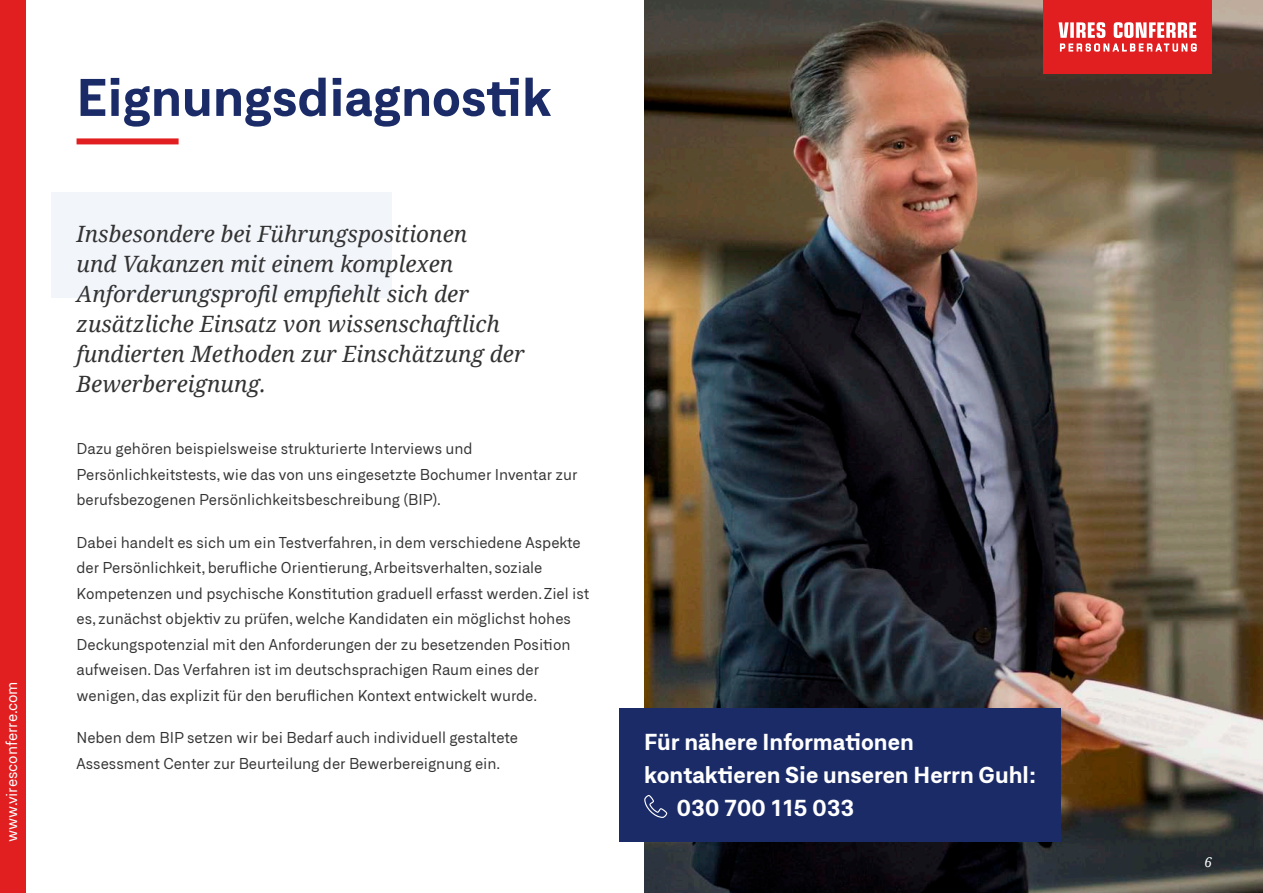
<style>
.page{position:relative;width:1263px;height:893px;background:#fff}
.page>*{position:absolute;margin:0;border:0;box-sizing:border-box;transform-origin:0 0}
.t1{font:700 51px "Neufile Grotesk";color:#1a2b68}
.t2{font:italic 22.5px/30px "Noto Serif";color:#333}
.t3{font:700 22.5px "Neufile Grotesk";color:#fff}
.t4{font:15px/25.5px "Neufile Grotesk";color:#333}
.t5{font:15px "Neufile Grotesk";color:#fff}
.t6{font:italic 13.5px "Noto Serif";color:#fff}
</style>
<div class="page">
<img style="left:644px;top:0;width:619px;height:893px">
<div style="left:51px;top:192px;width:340px;height:106px;background:#f2f5fa"></div>
<div style="left:77px;top:138px;width:102px;height:6px;background:#e11f21"></div>
<div style="left:619px;top:708px;width:441px;height:134px;background:#1a2b68"></div>
<svg style="left:644px;top:795px;width:23px;height:23px"></svg>
<div style="left:0;top:0;width:26px;height:893px;background:#e11f21"></div>
<div style="left:1044px;top:0;width:168px;height:73px;background:#e11f21"></div>
<svg style="left:1058px;top:22px;width:138px;height:16px"></svg>
<svg style="left:1060px;top:44px;width:136px;height:7px"></svg>
<p class="t5" style="left:3px;top:842px;width:162px;rotate:-90deg">www.viresconferre.com</p>
<h1 class="t1" style="left:77px;top:64px;width:476px">Eignungsdiagnostik</h1>
<h2 class="t2" style="left:77px;top:218px;width:449px">Insbesondere bei Führungspositionen<br>und Vakanzen mit einem komplexen Anforderungsprofil empfiehlt sich der zusätzliche Einsatz von wissenschaftlich fundierten Methoden zur Einschätzung der Bewerbereignung.</h2>
<p class="t4" style="left:77px;top:436px;width:502px">Dazu gehören beispielsweise strukturierte Interviews und<br>Persönlichkeitstests, wie das von uns eingesetzte Bochumer Inventar zur berufsbezogenen Persönlichkeitsbeschreibung (BIP).</p>
<p class="t4" style="left:77px;top:529px;width:514px">Dabei handelt es sich um ein Testverfahren, in dem verschiedene Aspekte der Persönlichkeit, berufliche Orientierung, Arbeitsverhalten, soziale Kompetenzen und psychische Konstitution graduell erfasst werden. Ziel ist es, zunächst objektiv zu prüfen, welche Kandidaten ein möglichst hohes Deckungspotenzial mit den Anforderungen der zu besetzenden Position aufweisen. Das Verfahren ist im deutschsprachigen Raum eines der wenigen, das explizit für den beruflichen Kontext entwickelt wurde.</p>
<p class="t4" style="left:77px;top:725px;width:443px">Neben dem BIP setzen wir bei Bedarf auch individuell gestaltete<br>Assessment Center zur Beurteilung der Bewerbereignung ein.</p>
<h2 class="t3" style="left:644px;top:727px;width:271px">Für nähere Informationen</h2>
<h2 class="t3" style="left:644px;top:760px;width:394px">kontaktieren Sie unseren Herrn Guhl:</h2>
<h2 class="t3" style="left:677px;top:793px;width:179px">030 700 115 033</h2>
<p class="t6" style="left:1204px;top:853px;width:9px">6</p>
</div>
